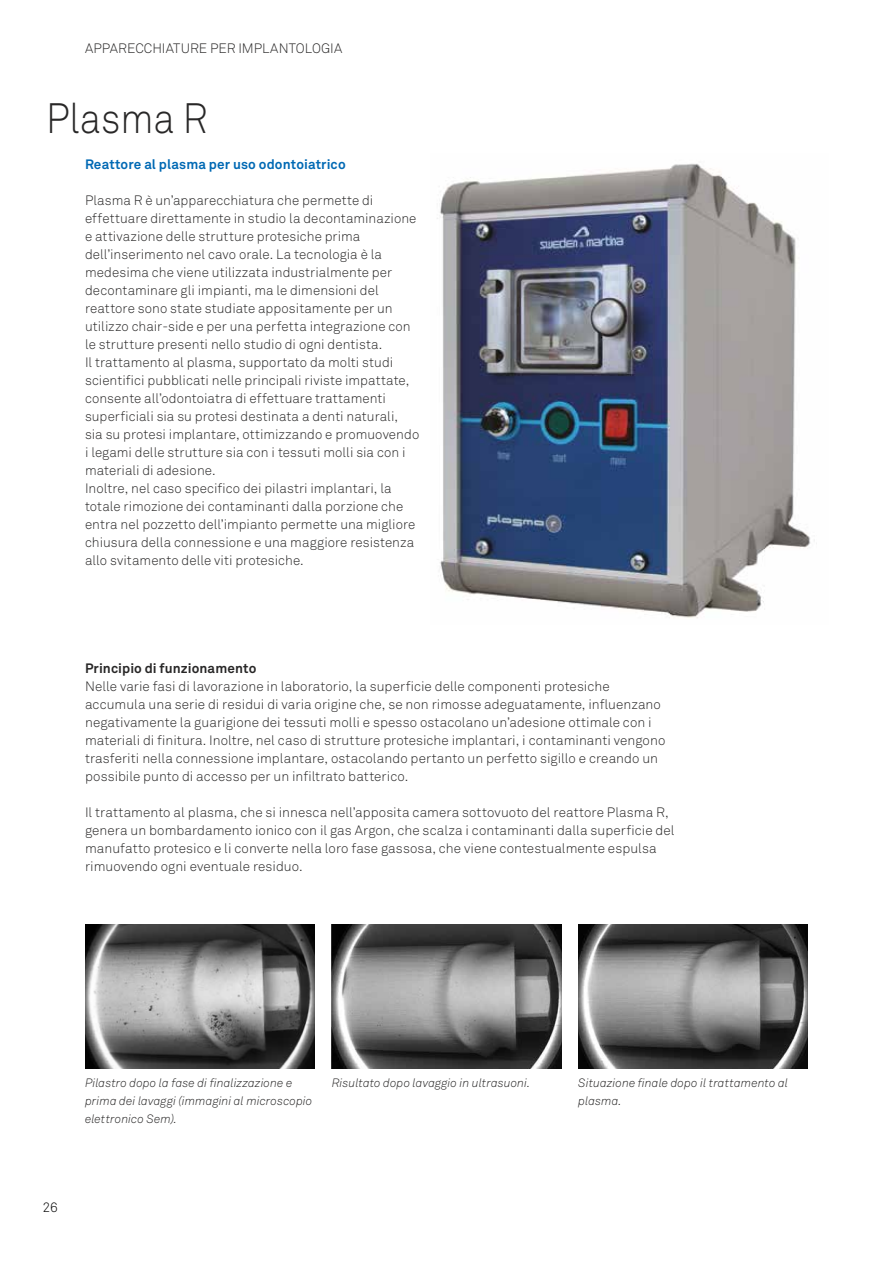
<style>
.page{position:relative;width:893px;height:1263px;background:#fff}
.page>*{position:absolute;margin:0;border:0;box-sizing:border-box;transform-origin:0 0}
.t1{font:42px "Akkurat Light Pro";color:#282727;scale:.9 1}
.t2{font:13.5px/18px "Akkurat Light Pro";letter-spacing:.005em;color:#282727}
.t3{font:700 13.5px "Akkurat Pro";letter-spacing:.01em;color:#0069b4}
.t4{font:700 13.5px "Akkurat Pro";letter-spacing:.01em;color:#282727}
.t5{font:13.5px "Akkurat Light Pro";color:#000}
.t6{font:italic 12px/18px "Akkurat Light Pro";letter-spacing:.005em;color:#282727}
</style>
<div class="page">
<img style="left:437px;top:163px;width:378px;height:455px">
<img style="left:85px;top:925px;width:230px;height:144px">
<img style="left:332px;top:925px;width:229px;height:144px">
<img style="left:578px;top:925px;width:230px;height:144px">
<p class="t2" style="left:85px;top:40px;width:259px">APPARECCHIATURE PER IMPLANTOLOGIA</p>
<h1 class="t1" style="left:46px;top:93px;width:181px">Plasma R</h1>
<p class="t3" style="left:85px;top:155px;width:262px">Reattore al plasma per uso odontoiatrico</p>
<p class="t2" style="left:85px;top:191px;width:336px">Plasma R è un’apparecchiatura che permette di effettuare direttamente in studio la decontaminazione e attivazione delle strutture protesiche prima dell’inserimento nel cavo orale. La tecnologia è la medesima che viene utilizzata industrialmente per decontaminare gli impianti, ma le dimensioni del reattore sono state studiate appositamente per un utilizzo chair-side e per una perfetta integrazione con le strutture presenti nello studio di ogni dentista.<br>Il trattamento al plasma, supportato da molti studi scientifici pubblicati nelle principali riviste impattate, consente all’odontoiatra di effettuare trattamenti superficiali sia su protesi destinata a denti naturali,<br>sia su protesi implantare, ottimizzando e promuovendo i legami delle strutture sia con i tessuti molli sia con i materiali di adesione.<br>Inoltre, nel caso specifico dei pilastri implantari, la totale rimozione dei contaminanti dalla porzione che entra nel pozzetto dell’impianto permette una migliore chiusura della connessione e una maggiore resistenza allo svitamento delle viti protesiche.</p>
<p class="t4" style="left:85px;top:659px;width:173px">Principio di funzionamento</p>
<p class="t2" style="left:85px;top:677px;width:582px">Nelle varie fasi di lavorazione in laboratorio, la superficie delle componenti protesiche accumula una serie di residui di varia origine che, se non rimosse adeguatamente, influenzano negativamente la guarigione dei tessuti molli e spesso ostacolano un’adesione ottimale con i materiali di finitura. Inoltre, nel caso di strutture protesiche implantari, i contaminanti vengono trasferiti nella connessione implantare, ostacolando pertanto un perfetto sigillo e creando un possibile punto di accesso per un infiltrato batterico.</p>
<p class="t2" style="left:85px;top:803px;width:591px">Il trattamento al plasma, che si innesca nell’apposita camera sottovuoto del reattore Plasma R, genera un bombardamento ionico con il gas Argon, che scalza i contaminanti dalla superficie del manufatto protesico e li converte nella loro fase gassosa, che viene contestualmente espulsa rimuovendo ogni eventuale residuo.</p>
<p class="t6" style="left:85px;top:1074px;width:229px">Pilastro dopo la fase di finalizzazione e prima dei lavaggi (immagini al microscopio elettronico Sem).</p>
<p class="t6" style="left:332px;top:1074px;width:200px">Risultato dopo lavaggio in ultrasuoni.</p>
<p class="t6" style="left:578px;top:1074px;width:211px">Situazione finale dopo il trattamento al plasma.</p>
<p class="t5" style="left:43px;top:1199px;width:17px">26</p>
</div>
